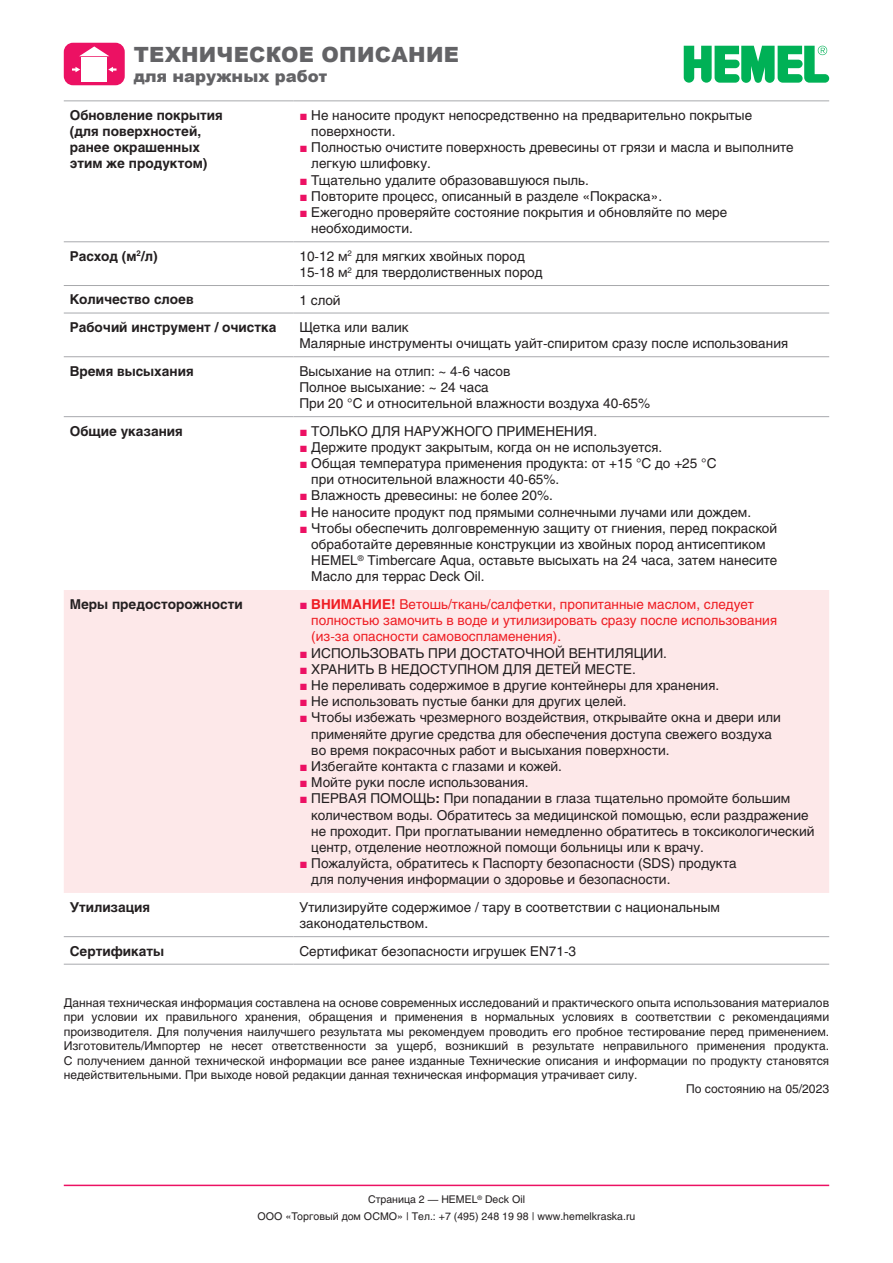
<style>
.page{position:relative;width:893px;height:1263px;background:#fff}
.page>*{position:absolute;margin:0;border:0;box-sizing:border-box;transform-origin:0 0}
.t1{font:900 21px "Arial";letter-spacing:.01em;color:#636366}
.t2{font:900 16.5px "Arial";color:#636366}
.Таблица_Основной_тек{font:13.5px/16.2px "Helios";color:#231f20}
.Таблица_левая_колонк{font:700 13.5px/16.2px "Helios";color:#231f20}
.t3{font:13.5px/16.2px "Helios";color:#ee1d23}
.Текст_после_таблицы{font:12px/14.4px "Helios";color:#231f20;text-align:justify}
.Подпись_после_текста{font:12px "Helios";color:#231f20}
.t4{font:10.5px/16.8px "Helios";color:#231f20;text-align:center}
.s1{font-family:"Arial";color:#ec1163}
.s2{font-weight:700}
</style>
<div class="page">
<hr style="left:64px;top:1184px;width:765px;height:2px;background:#ec1163">
<svg style="left:684px;top:46px;width:145px;height:37px"></svg>
<div style="left:64px;top:43px;width:61px;height:42px;background:#ec1163;border-radius:9px"></div>
<div style="left:81px;top:57px;width:26px;height:25px;background:#fff"></div>
<svg style="left:79px;top:46px;width:30px;height:10px"></svg>
<svg style="left:72px;top:67px;width:8px;height:5px"></svg>
<svg style="left:108px;top:67px;width:9px;height:5px"></svg>
<div style="left:64px;top:590px;width:765px;height:303px;background:#fde8e9"></div>
<hr style="left:64px;top:100px;width:229px;height:1px;background:#a8a9ad">
<hr style="left:293px;top:100px;width:536px;height:1px;background:#a8a9ad">
<hr style="left:64px;top:241px;width:229px;height:1px;background:#a8a9ad">
<hr style="left:293px;top:241px;width:536px;height:1px;background:#a8a9ad">
<hr style="left:64px;top:285px;width:229px;height:1px;background:#a8a9ad">
<hr style="left:293px;top:285px;width:536px;height:1px;background:#a8a9ad">
<hr style="left:64px;top:313px;width:229px;height:1px;background:#a8a9ad">
<hr style="left:293px;top:313px;width:536px;height:1px;background:#a8a9ad">
<hr style="left:64px;top:356px;width:229px;height:1px;background:#a8a9ad">
<hr style="left:293px;top:356px;width:536px;height:1px;background:#a8a9ad">
<hr style="left:64px;top:416px;width:229px;height:1px;background:#a8a9ad">
<hr style="left:293px;top:416px;width:536px;height:1px;background:#a8a9ad">
<hr style="left:64px;top:936px;width:229px;height:1px;background:#a8a9ad">
<hr style="left:293px;top:936px;width:536px;height:1px;background:#a8a9ad">
<hr style="left:64px;top:964px;width:229px;height:1px;background:#a8a9ad">
<hr style="left:293px;top:964px;width:536px;height:1px;background:#a8a9ad">
<h1 class="t1" style="left:134px;top:39px;width:327px">ТЕХНИЧЕСКОЕ ОПИСАНИЕ</h1>
<p class="t2" style="left:134px;top:64px;width:195px">для наружных работ</p>
<p class="Таблица_левая_колонк" style="left:70px;top:107px;width:154px">Обновление покрытия (для поверхностей, ранее окрашенных этим же продуктом)</p>
<p class="Таблица_Основной_тек" style="left:311px;top:107px;width:442px;text-indent:-12px"><span class="s1">■</span> Не наносите продукт непосредственно на предварительно покрытые поверхности.</p>
<p class="Таблица_Основной_тек" style="left:311px;top:139px;width:484px;text-indent:-12px"><span class="s1">■</span> Полностью очистите поверхность древесины от грязи и масла и выполните легкую шлифовку.</p>
<p class="Таблица_Основной_тек" style="left:299px;top:172px;width:291px"><span class="s1">■</span> Тщательно удалите образовавшуюся пыль.</p>
<p class="Таблица_Основной_тек" style="left:299px;top:188px;width:364px"><span class="s1">■</span> Повторите процесс, описанный в разделе «Покраска».</p>
<p class="Таблица_Основной_тек" style="left:311px;top:204px;width:418px;text-indent:-12px"><span class="s1">■</span> Ежегодно проверяйте состояние покрытия и обновляйте по мере необходимости.</p>
<p class="Таблица_левая_колонк" style="left:70px;top:248px;width:89px">Расход (м<sup>2</sup>/л)</p>
<p class="Таблица_Основной_тек" style="left:299px;top:248px;width:227px">10-12 м<sup>2</sup> для мягких хвойных пород</p>
<p class="Таблица_Основной_тек" style="left:299px;top:264px;width:245px">15-18 м<sup>2</sup> для твердолиственных пород</p>
<p class="Таблица_левая_колонк" style="left:70px;top:292px;width:125px">Количество слоев</p>
<p class="Таблица_Основной_тек" style="left:299px;top:291px;width:43px">1 слой</p>
<p class="Таблица_левая_колонк" style="left:70px;top:319px;width:208px">Рабочий инструмент / очистка</p>
<p class="Таблица_Основной_тек" style="left:299px;top:319px;width:111px">Щетка или валик</p>
<p class="Таблица_Основной_тек" style="left:299px;top:335px;width:490px">Малярные инструменты очищать уайт-спиритом сразу после использования</p>
<p class="Таблица_левая_колонк" style="left:70px;top:363px;width:125px">Время высыхания</p>
<p class="Таблица_Основной_тек" style="left:299px;top:363px;width:213px">Высыхание на отлип: ~ 4-6 часов</p>
<p class="Таблица_Основной_тек" style="left:299px;top:379px;width:191px">Полное высыхание: ~ 24 часа</p>
<p class="Таблица_Основной_тек" style="left:299px;top:395px;width:352px">При 20 °C и относительной влажности воздуха 40-65%</p>
<p class="Таблица_левая_колонк" style="left:70px;top:423px;width:114px">Общие указания</p>
<p class="Таблица_Основной_тек" style="left:299px;top:423px;width:299px"><span class="s1">■</span> ТОЛЬКО ДЛЯ НАРУЖНОГО ПРИМЕНЕНИЯ.</p>
<p class="Таблица_Основной_тек" style="left:299px;top:439px;width:364px"><span class="s1">■</span> Держите продукт закрытым, когда он не используется.</p>
<p class="Таблица_Основной_тек" style="left:311px;top:455px;width:407px;text-indent:-12px"><span class="s1">■</span> Общая температура применения продукта: от +15 °C до +25 °C при относительной влажности 40-65%.</p>
<p class="Таблица_Основной_тек" style="left:299px;top:487px;width:255px"><span class="s1">■</span> Влажность древесины: не более 20%.</p>
<p class="Таблица_Основной_тек" style="left:299px;top:504px;width:453px"><span class="s1">■</span> Не наносите продукт под прямыми солнечными лучами или дождем.</p>
<p class="Таблица_Основной_тек" style="left:311px;top:520px;width:468px;text-indent:-12px"><span class="s1">■</span> Чтобы обеспечить долговременную защиту от гниения, перед покраской обработайте деревянные конструкции из хвойных пород антисептиком HEMEL<sup>®</sup> Timbercare Aqua, оставьте высыхать на 24 часа, затем нанесите Масло для террас Deck Oil.</p>
<p class="Таблица_левая_колонк" style="left:70px;top:596px;width:174px">Меры предосторожности</p>
<p class="t3" style="left:311px;top:596px;width:467px;text-indent:-12px"><span class="s1">■</span> <span class="s2">ВНИМАНИЕ!</span> Ветошь/ткань/салфетки, пропитанные маслом, следует полностью замочить в воде и утилизировать сразу после использования (из‑за опасности самовоспламенения).</p>
<p class="Таблица_Основной_тек" style="left:299px;top:645px;width:369px"><span class="s1">■</span> ИСПОЛЬЗОВАТЬ ПРИ ДОСТАТОЧНОЙ ВЕНТИЛЯЦИИ.</p>
<p class="Таблица_Основной_тек" style="left:299px;top:661px;width:338px"><span class="s1">■</span> ХРАНИТЬ В НЕДОСТУПНОМ ДЛЯ ДЕТЕЙ МЕСТЕ.</p>
<p class="Таблица_Основной_тек" style="left:299px;top:677px;width:421px"><span class="s1">■</span> Не переливать содержимое в другие контейнеры для хранения.</p>
<p class="Таблица_Основной_тек" style="left:299px;top:693px;width:329px"><span class="s1">■</span> Не использовать пустые банки для других целей.</p>
<p class="Таблица_Основной_тек" style="left:311px;top:709px;width:471px;text-indent:-12px"><span class="s1">■</span> Чтобы избежать чрезмерного воздействия, открывайте окна и двери или применяйте другие средства для обеспечения доступа свежего воздуха во время покрасочных работ и высыхания поверхности.</p>
<p class="Таблица_Основной_тек" style="left:299px;top:758px;width:264px"><span class="s1">■</span> Избегайте контакта с глазами и кожей.</p>
<p class="Таблица_Основной_тек" style="left:299px;top:774px;width:231px"><span class="s1">■</span> Мойте руки после использования.</p>
<p class="Таблица_Основной_тек" style="left:311px;top:790px;width:505px;text-indent:-12px"><span class="s1">■</span> ПЕРВАЯ ПОМОЩЬ<span class="s2">:</span> При попадании в глаза тщательно промойте большим количеством воды. Обратитесь за медицинской помощью, если раздражение не проходит. При проглатывании немедленно обратитесь в токсикологический центр, отделение неотложной помощи больницы или к врачу.</p>
<p class="Таблица_Основной_тек" style="left:311px;top:855px;width:427px;text-indent:-12px"><span class="s1">■</span> Пожалуйста, обратитесь к Паспорту безопасности (SDS) продукта для получения информации о здоровье и безопасности.</p>
<p class="Таблица_левая_колонк" style="left:70px;top:899px;width:82px">Утилизация</p>
<p class="Таблица_Основной_тек" style="left:299px;top:899px;width:422px">Утилизируйте содержимое / тару в соответствии с национальным законодательством.</p>
<p class="Таблица_левая_колонк" style="left:70px;top:943px;width:96px">Сертификаты</p>
<p class="Таблица_Основной_тек" style="left:299px;top:943px;width:278px">Сертификат безопасности игрушек EN71-3</p>
<p class="Текст_после_таблицы" style="left:64px;top:995px;width:767px">Данная техническая информация составлена на основе современных исследований и практического опыта использования материалов при условии их правильного хранения, обращения и применения в нормальных условиях в соответствии с рекомендациями производителя. Для получения наилучшего результата мы рекомендуем проводить его пробное тестирование перед применением.<br>Изготовитель/Импортер не несет ответственности за ущерб, возникший в результате неправильного применения продукта.<br>С получением данной технической информации все ранее изданные Технические описания и информации по продукту становятся недействительными. При выходе новой редакции данная техническая информация утрачивает силу.</p>
<p class="Подпись_после_текста" style="left:686px;top:1082px;width:145px">По состоянию на 05/2023</p>
<p class="t4" style="left:258px;top:1191px;width:379px">Страница 2 — HEMEL<sup>®</sup> Deck Oil<br>ООО «Торговый дом ОСМО» | Tел.: +7 (495) 248 19 98 | www.hemelkraska.ru</p>
</div>
